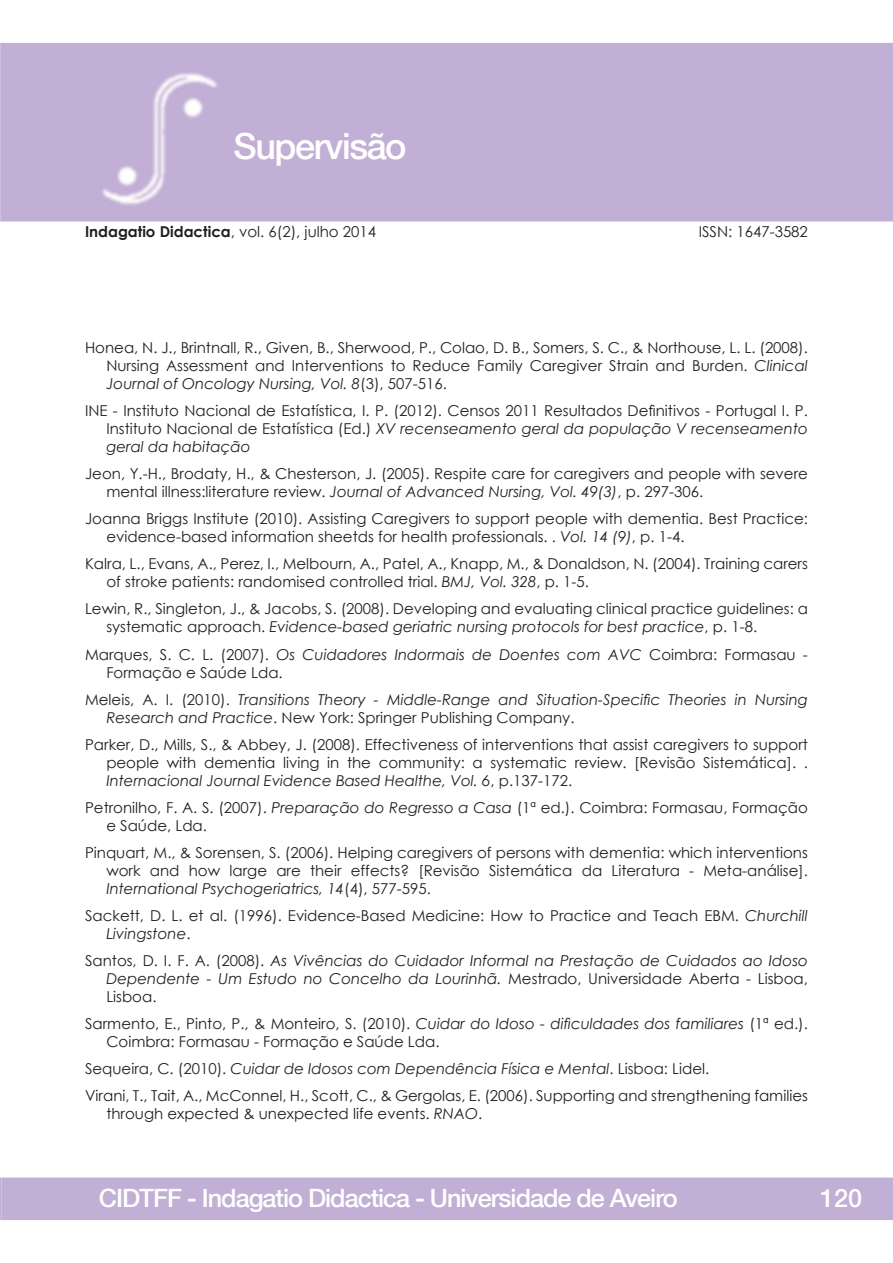
<style>
.page{position:relative;width:893px;height:1263px;background:#fff}
.page>*{position:absolute;margin:0;border:0;box-sizing:border-box;transform-origin:0 0}
.t1{font:500 36px "Helvetica Neue LT Com";letter-spacing:-.04em;color:#fff}
.t2{font:500 25.2px "Helvetica Neue LT Com";letter-spacing:-.04em;color:#fff}
.t3{font:15px/18px "Century Gothic";color:#231f20}
.t4{font:italic 15px/18px "Century Gothic";color:#231f20}
.s1{font-weight:700}
.s2{font-style:italic}
.s3{font-style:normal}
</style>
<div class="page">
<div style="left:0;top:43px;width:893px;height:178px;background:#c1afd5"></div>
<div style="left:0;top:1177px;width:893px;height:43px;background:#c1afd5"></div>
<img style="left:102px;top:73px;width:116px;height:132px">
<h1 class="t1" style="left:233px;top:125px;width:175px">Supervisão</h1>
<p class="t3" style="left:85px;top:222px;width:293px"><span class="s1">Indagatio Didactica</span>, vol. 6(2), julho 2014</p>
<p class="t3" style="left:699px;top:222px;width:111px">ISSN: 1647-3582</p>
<p class="t3" style="left:106px;top:339px;width:703px;text-align:justify;text-indent:-21px">Honea, N. J., Brintnall, R., Given, B., Sherwood, P., Colao, D. B., Somers, S. C., &amp; Northouse, L. L. (2008).<br>Nursing Assessment and Interventions to Reduce Family Caregiver Strain and Burden. <span class="s2">Clinical Journal of Oncology Nursing, Vol. 8</span>(3), 507-516.</p>
<p class="t3" style="left:106px;top:402px;width:703px;text-align:justify;text-indent:-21px">INE - Instituto Nacional de Estatística, I. P. (2012). Censos 2011 Resultados Definitivos - Portugal I. P.<br>Instituto Nacional de Estatística (Ed.) <span class="s2">XV recenseamento geral da população V recenseamento geral da habitação</span></p>
<p class="t3" style="left:106px;top:465px;width:703px;text-indent:-21px">Jeon, Y.-H., Brodaty, H., &amp; Chesterson, J. (2005). Respite care for caregivers and people with severe mental illness:literature review. <span class="s2">Journal of Advanced Nursing, Vol. 49(3)</span>, p. 297-306.</p>
<p class="t3" style="left:106px;top:510px;width:703px;text-indent:-21px">Joanna Briggs Institute (2010). Assisting Caregivers to support people with dementia. Best Practice: evidence-based information sheetds for health professionals. . <span class="s2">Vol. 14 (9)</span>, p. 1-4.</p>
<p class="t3" style="left:106px;top:555px;width:703px;text-indent:-21px">Kalra, L., Evans, A., Perez, I., Melbourn, A., Patel, A., Knapp, M., &amp; Donaldson, N. (2004). Training carers of stroke patients: randomised controlled trial. <span class="s2">BMJ, Vol. 328</span>, p. 1-5.</p>
<p class="t3" style="left:106px;top:600px;width:703px;text-indent:-21px">Lewin, R., Singleton, J., &amp; Jacobs, S. (2008). Developing and evaluating clinical practice guidelines: a systematic approach. <span class="s2">Evidence-based geriatric nursing protocols for best practice</span>, p. 1-8.</p>
<p class="t3" style="left:106px;top:645px;width:703px;text-indent:-21px">Marques, S. C. L. (2007). <span class="s2">Os Cuidadores Indormais de Doentes com AVC</span> Coimbra: Formasau -<br>Formação e Saúde Lda.</p>
<p class="t4" style="left:106px;top:690px;width:703px;text-indent:-21px"><span class="s3">Meleis, A. I. (2010).</span> Transitions Theory - Middle-Range and Situation-Specific Theories in Nursing<br>Research and Practice<span class="s3">. New York: Springer Publishing Company.</span></p>
<p class="t3" style="left:106px;top:735px;width:703px;text-align:justify;text-indent:-21px">Parker, D., Mills, S., &amp; Abbey, J. (2008). Effectiveness of interventions that assist caregivers to support people with dementia living in the community: a systematic review. [Revisão Sistemática]. .<br><span class="s2">Internacional Journal Evidence Based Healthe, Vol. 6</span>, p.137-172.</p>
<p class="t3" style="left:106px;top:798px;width:703px;text-indent:-21px">Petronilho, F. A. S. (2007). <span class="s2">Preparação do Regresso a Casa</span> (1ª ed.). Coimbra: Formasau, Formação e Saúde, Lda.</p>
<p class="t3" style="left:106px;top:843px;width:703px;text-align:justify;text-indent:-21px">Pinquart, M., &amp; Sorensen, S. (2006). Helping caregivers of persons with dementia: which interventions work and how large are their effects? [Revisão Sistemática da Literatura - Meta-análise].<br><span class="s2">International Psychogeriatrics, 14</span>(4), 577-595.</p>
<p class="t3" style="left:106px;top:906px;width:703px;text-indent:-21px">Sackett, D. L. et al. (1996). Evidence-Based Medicine: How to Practice and Teach EBM. <span class="s2">Churchill<br>Livingstone</span>.</p>
<p class="t4" style="left:106px;top:951px;width:703px;text-align:justify;text-indent:-21px"><span class="s3">Santos, D. I. F. A. (2008).</span> As Vivências do Cuidador Informal na Prestação de Cuidados ao Idoso Dependente - Um Estudo no Concelho da Lourinhã. <span class="s3">Mestrado, Universidade Aberta - Lisboa, Lisboa.</span></p>
<p class="t3" style="left:106px;top:1014px;width:703px;text-indent:-21px">Sarmento, E., Pinto, P., &amp; Monteiro, S. (2010). <span class="s2">Cuidar do Idoso - dificuldades dos familiares</span> (1ª ed.).<br>Coimbra: Formasau - Formação e Saúde Lda.</p>
<p class="t4" style="left:85px;top:1059px;width:626px"><span class="s3">Sequeira, C. (2010).</span> Cuidar de Idosos com Dependência Física e Mental<span class="s3">. Lisboa: Lidel.</span></p>
<p class="t3" style="left:106px;top:1086px;width:703px;text-indent:-21px">Virani, T., Tait, A., McConnel, H., Scott, C., &amp; Gergolas, E. (2006). Supporting and strengthening families through expected &amp; unexpected life events. <span class="s2">RNAO</span>.</p>
<h2 class="t2" style="left:99px;top:1183px;width:580px">CIDTFF - Indagatio Didactica - Universidade de Aveiro</h2>
<h2 class="t2" style="left:820px;top:1183px;width:44px">120</h2>
</div>
